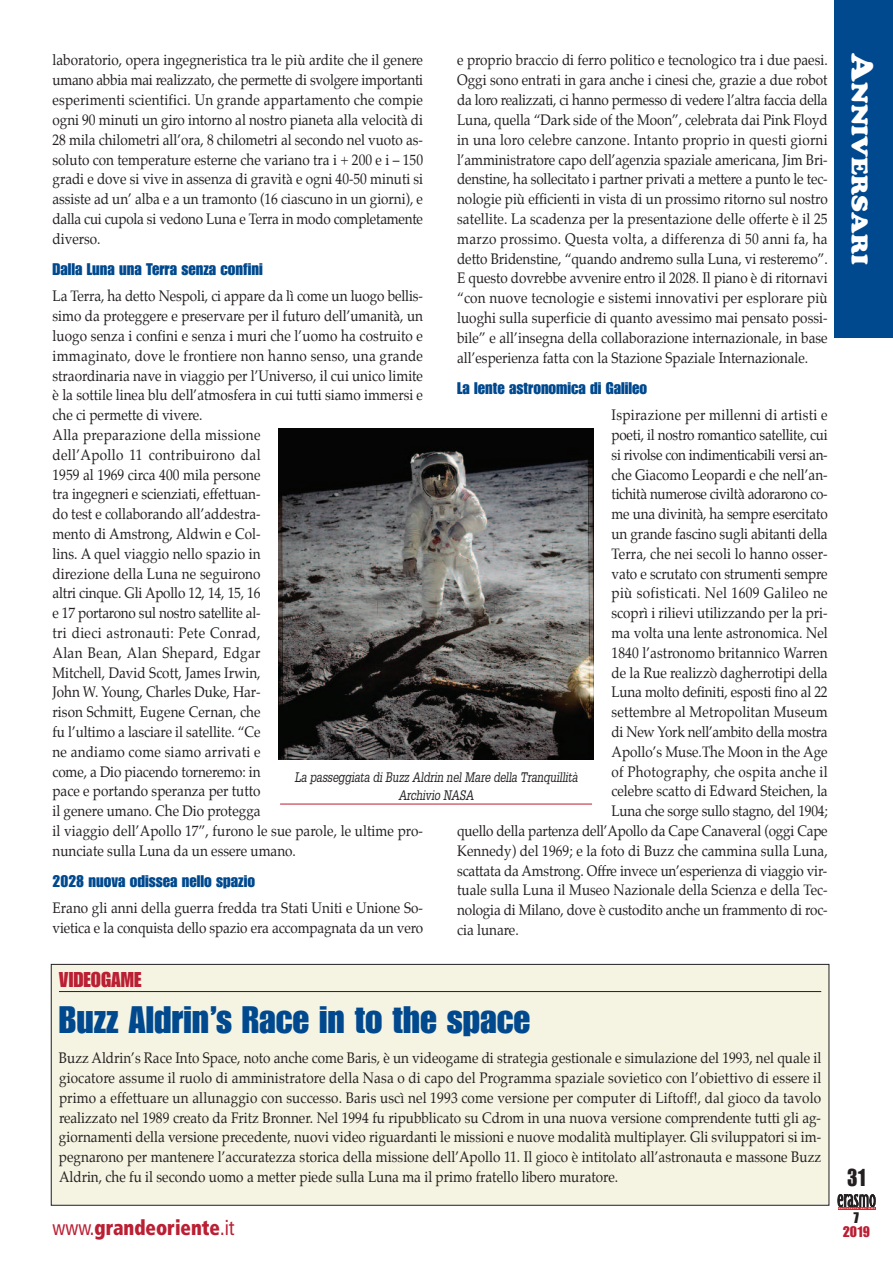
<style>
.page{position:relative;width:893px;height:1263px;background:#fff}
.page>*{position:absolute;margin:0;border:0;box-sizing:border-box;transform-origin:0 0}
.t1{font:37.5px "Impact";color:#01498e}
.t2{font:24px "Impact";color:#231f20;scale:.9 1}
.t3{font:22.5px "Cooper Black Std";color:#fff;scale:1.1 1}
.t4{font:900 condensed 21px "Frutiger";color:#ba1f33;scale:.9 1}
.t5{font:21px "Impact";color:#ba1f33}
.t6{font:16.5px "Impact";color:#01498e}
.t7{font:15px/19.8px "Palatino";color:#231f20;text-align:justify;scale:.9 1}
.t8{font:15px "Palatino";letter-spacing:-.02em;color:#231f20;scale:.9 1}
.t9{font:15px "Palatino";letter-spacing:.02em;color:#231f20;scale:.9 1}
.t10{font:15px "Palatino";letter-spacing:.025em;color:#231f20;scale:.9 1}
.t11{font:15px "Impact";color:#ba1f33}
.t12{font:15px "Impact";color:#231f20}
.t13{font:italic 13.5px/18px "Glypha";letter-spacing:-.015em;color:#231f20;text-align:center;scale:.8 1}
.t14{font:700 2.1px "Officina Sans";letter-spacing:.2em;color:#fff;scale:1.53 1}
.s1{font-size:30px}
.s2{font-weight:400}
</style>
<div class="page">
<div style="left:834px;top:0;width:59px;height:338px;background:#01498e"></div>
<div style="left:51px;top:964px;width:778px;height:241px;background:#f5f4e2"></div>
<div style="left:51px;top:964px;width:778px;height:241px;border:1px solid #231f20"></div>
<hr style="left:59px;top:991px;width:762px;height:1px;background:#231f20">
<img style="left:279px;top:429px;width:314px;height:330px">
<hr style="left:280px;top:804px;width:312px;height:1px;background:#ba1f33">
<svg style="left:838px;top:1194px;width:38px;height:13px"></svg>
<hr style="left:838px;top:1207px;width:37px;height:2px;background:#ee1d23">
<p class="t7" style="left:53px;top:52px;width:413px">laboratorio, opera ingegneristica tra le più ardite che il genere umano abbia mai realizzato, che permette di svolgere importanti esperimenti scientifici. Un grande appartamento che compie ogni 90 minuti un giro intorno al nostro pianeta alla velocità di 28 mila chilometri all’ora, 8 chilometri al secondo nel vuoto as&shy;soluto con temperature esterne che variano tra i + 200 e i – 150 gradi e dove si vive in assenza di gravità e ogni 40-50 minuti si assiste ad un’ alba e a un tramonto (16 ciascuno in un giorni), e dalla cui cupola si vedono Luna e Terra in modo completamente diverso.</p>
<p class="t6" style="left:53px;top:263px;width:212px">Dalla Luna una Terra senza confini</p>
<p class="t7" style="left:53px;top:287px;width:413px;text-align:left">La Terra, ha detto Nespoli, ci appare da lì come un luogo bellis&shy;simo da proteggere e preservare per il futuro dell’umanità, un luogo senza i confini e senza i muri che l’uomo ha costruito e immaginato, dove le frontiere non hanno senso, una grande straordinaria nave in viaggio per l’Universo, il cui unico limite è la sottile linea blu dell’atmosfera in cui tutti siamo immersi e che ci permette di vivere.<br>Alla preparazione della missione<br>dell’Apollo 11 contribuirono dal<br>1959 al 1969 circa 400 mila persone<br>tra ingegneri e scienziati, effettuan-<br>do test e collaborando all’addestra-<br>mento di Amstrong, Aldwin e Col-<br>lins. A quel viaggio nello spazio in<br>direzione della Luna ne seguirono<br>altri cinque. Gli Apollo 12, 14, 15, 16<br>e 17 portarono sul nostro satellite al-<br>tri dieci astronauti: Pete Conrad,<br>Alan Bean, Alan Shepard, Edgar<br>Mitchell, David Scott, James Irwin,<br>John W. Young, Charles Duke, Har-<br>rison Schmitt, Eugene Cernan, che<br>fu l’ultimo a lasciare il satellite. “Ce<br>ne andiamo come siamo arrivati e<br>come, a Dio piacendo torneremo: in<br>pace e portando speranza per tutto<br>il genere umano. Che Dio protegga<br>il viaggio dell’Apollo 17”, furono le sue parole, le ultime pro&shy;nunciate sulla Luna da un essere umano.</p>
<p class="t6" style="left:53px;top:875px;width:204px">2028 nuova odissea nello spazio</p>
<p class="t7" style="left:53px;top:899px;width:413px">Erano gli anni della guerra fredda tra Stati Uniti e Unione So&shy;vietica e la conquista dello spazio era accompagnata da un vero</p>
<p class="t7" style="left:457px;top:52px;width:413px">e proprio braccio di ferro politico e tecnologico tra i due paesi.<br>Oggi sono entrati in gara anche i cinesi che, grazie a due robot da loro realizzati, ci hanno permesso di vedere l’altra faccia della Luna, quella “Dark side of the Moon”, celebrata dai Pink Floyd in una loro celebre canzone. Intanto proprio in questi giorni l’amministratore capo dell’agenzia spaziale americana, Jim Bri&shy;denstine, ha sollecitato i partner privati a mettere a punto le tec&shy;nologie più efficienti in vista di un prossimo ritorno sul nostro satellite. La scadenza per la presentazione delle offerte è il 25 marzo prossimo. Questa volta, a differenza di 50 anni fa, ha detto Bridenstine, “quando andremo sulla Luna, vi resteremo”.<br>E questo dovrebbe avvenire entro il 2028. Il piano è di ritornavi “con nuove tecnologie e sistemi innovativi per esplorare più luoghi sulla superficie di quanto avessimo mai pensato possi&shy;bile” e all’insegna della collaborazione internazionale, in base all’esperienza fatta con la Stazione Spaziale Internazionale.</p>
<p class="t6" style="left:457px;top:382px;width:192px">La lente astronomica di Galileo</p>
<p class="t9" style="left:612px;top:408px;width:242px">Ispirazione per millenni di artisti e</p>
<p class="t7" style="left:612px;top:426px;width:242px">poeti, il nostro romantico satellite, cui</p>
<p class="t8" style="left:612px;top:447px;width:242px">si rivolse con indimenticabili versi an-</p>
<p class="t7" style="left:612px;top:466px;width:242px">che Giacomo Leopardi e che nell’an-</p>
<p class="t8" style="left:612px;top:487px;width:242px">tichità numerose civiltà adorarono co-</p>
<p class="t7" style="left:612px;top:505px;width:242px">me una divinità, ha sempre esercitato</p>
<p class="t7" style="left:612px;top:525px;width:242px">un grande fascino sugli abitanti della</p>
<p class="t7" style="left:612px;top:545px;width:242px">Terra, che nei secoli lo hanno osser-</p>
<p class="t7" style="left:612px;top:565px;width:242px">vato e scrutato con strumenti sempre</p>
<p class="t10" style="left:612px;top:586px;width:242px">più sofisticati. Nel 1609 Galileo ne</p>
<p class="t7" style="left:612px;top:604px;width:242px">scoprì i rilievi utilizzando per la pri-</p>
<p class="t7" style="left:612px;top:624px;width:242px">ma volta una lente astronomica. Nel</p>
<p class="t7" style="left:612px;top:644px;width:242px">1840 l’astronomo britannico Warren</p>
<p class="t7" style="left:612px;top:664px;width:242px">de la Rue realizzò dagherrotipi della</p>
<p class="t7" style="left:612px;top:683px;width:242px">Luna molto definiti, esposti fino al 22</p>
<p class="t7" style="left:612px;top:703px;width:242px">settembre al Metropolitan Museum</p>
<p class="t8" style="left:612px;top:725px;width:242px">di New York nell’ambito della mostra</p>
<p class="t7" style="left:612px;top:743px;width:242px">Apollo’s Muse.The Moon in the Age</p>
<p class="t9" style="left:612px;top:764px;width:242px">of Photography, che ospita anche il</p>
<p class="t7" style="left:612px;top:782px;width:242px">celebre scatto di Edward Steichen, la</p>
<p class="t8" style="left:612px;top:804px;width:242px">Luna che sorge sullo stagno, del 1904;</p>
<p class="t7" style="left:457px;top:822px;width:413px">quello della partenza dell’Apollo da Cape Canaveral (oggi Cape</p>
<p class="t7" style="left:457px;top:842px;width:413px">Kennedy) del 1969; e la foto di Buzz che cammina sulla Luna,</p>
<p class="t7" style="left:457px;top:862px;width:413px">scattata da Amstrong. Offre invece un’esperienza di viaggio vir-</p>
<p class="t7" style="left:457px;top:881px;width:413px">tuale sulla Luna il Museo Nazionale della Scienza e della Tec-</p>
<p class="t7" style="left:457px;top:901px;width:413px">nologia di Milano, dove è custodito anche un frammento di roc-</p>
<p class="t7" style="left:457px;top:921px;width:70px">cia lunare.</p>
<p class="t13" style="left:294px;top:768px;width:356px">La passeggiata di Buzz Aldrin nel Mare della Tranquillità<br>Archivio NASA</p>
<h3 class="t3" style="left:868px;top:53px;width:193px;rotate:90deg"><span class="s1">A</span>NNIVERSARI</h3>
<h3 class="t5" style="left:59px;top:972px;width:84px">VIDEOGAME</h3>
<h1 class="t1" style="left:59px;top:1006px;width:473px">Buzz Aldrin’s Race in to the space</h1>
<p class="t7" style="left:59px;top:1049px;width:848px">Buzz Aldrin’s Race Into Space, noto anche come Baris, è un videogame di strategia gestionale e simulazione del 1993, nel quale il giocatore assume il ruolo di amministratore della Nasa o di capo del Programma spaziale sovietico con l’obiettivo di essere il primo a effettuare un allunaggio con successo. Baris uscì nel 1993 come versione per computer di Liftoff!, dal gioco da tavolo realizzato nel 1989 creato da Fritz Bronner. Nel 1994 fu ripubblicato su Cdrom in una nuova versione comprendente tutti gli ag&shy;giornamenti della versione precedente, nuovi video riguardanti le missioni e nuove modalità multiplayer. Gli sviluppatori si im&shy;pegnarono per mantenere l’accuratezza storica della missione dell’Apollo 11. Il gioco è intitolato all’astronauta e massone Buzz Aldrin, che fu il secondo uomo a metter piede sulla Luna ma il primo fratello libero muratore.</p>
<h3 class="t4" style="left:53px;top:1219px;width:204px"><span class="s2">www.</span>grandeoriente<span class="s2">.it</span></h3>
<h2 class="t2" style="left:847px;top:1169px;width:22px">31</h2>
<p class="t14" style="left:838px;top:1207px;width:25px">Notiziario del GOI</p>
<p class="t12" style="left:853px;top:1212px;width:7px">7</p>
<p class="t11" style="left:843px;top:1226px;width:29px">2019</p>
</div>
